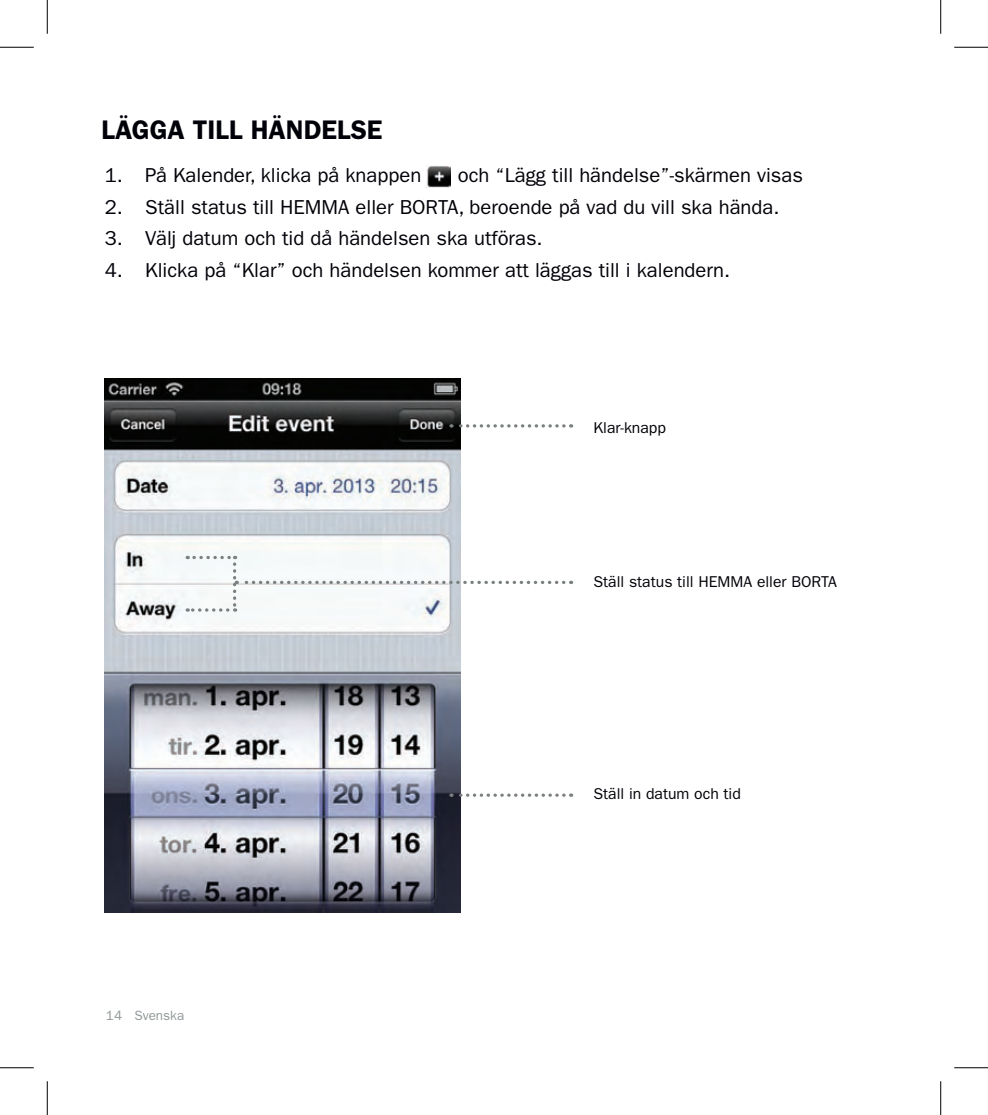
<style>
.page{position:relative;width:988px;height:1115px;background:#fff}
.page>*{position:absolute;margin:0;border:0;box-sizing:border-box;transform-origin:0 0}
.t1{font:600 27px "ITC Franklin Gothic Std";color:#000008}
.t2{font:20.25px "ITC Franklin Gothic Std";color:#000008}
.t3{font:15.75px "ITC Franklin Gothic Std";color:#000008}
.t4{font:13.5px "ITC Franklin Gothic Std";color:#929799}
</style>
<div class="page">
<img style="left:105px;top:379px;width:355px;height:533px">
<svg style="left:451px;top:424px;width:113px;height:4px"></svg>
<svg style="left:451px;top:793px;width:113px;height:4px"></svg>
<svg style="left:187px;top:556px;width:376px;height:56px"></svg>
<img style="left:426px;top:165px;width:25px;height:22px">
<hr style="left:0;top:47px;width:34px;height:1px;background:#000">
<hr style="left:954px;top:47px;width:33px;height:1px;background:#000">
<hr style="left:0;top:1067px;width:34px;height:1px;background:#000">
<hr style="left:954px;top:1067px;width:33px;height:1px;background:#000">
<hr style="left:47px;top:0;width:1px;height:34px;background:#000">
<hr style="left:47px;top:1081px;width:1px;height:34px;background:#000">
<hr style="left:940px;top:0;width:1px;height:34px;background:#000">
<hr style="left:940px;top:1081px;width:1px;height:34px;background:#000">
<h1 class="t1" style="left:101px;top:114px;width:282px">LÄGGA TILL HÄNDELSE</h1>
<p class="t2" style="left:105px;top:164px;width:318px">1. På Kalender, klicka på knappen</p>
<p class="t2" style="left:458px;top:164px;width:346px">och “Lägg till händelse”-skärmen visas</p>
<p class="t2" style="left:105px;top:195px;width:676px">2. Ställ status till HEMMA eller BORTA, beroende på vad du vill ska hända.</p>
<p class="t2" style="left:105px;top:227px;width:439px">3. Välj datum och tid då händelsen ska utföras.</p>
<p class="t2" style="left:105px;top:258px;width:627px">4. Klicka på “Klar” och händelsen kommer att läggas till i kalendern.</p>
<p class="t3" style="left:593px;top:418px;width:74px">Klar-knapp</p>
<p class="t3" style="left:593px;top:573px;width:245px">Ställ status till HEMMA eller BORTA</p>
<p class="t4" style="left:106px;top:1008px;width:80px">14 Svenska</p>
<p class="t3" style="left:593px;top:784px;width:149px">Ställ in datum och tid</p>
</div>
